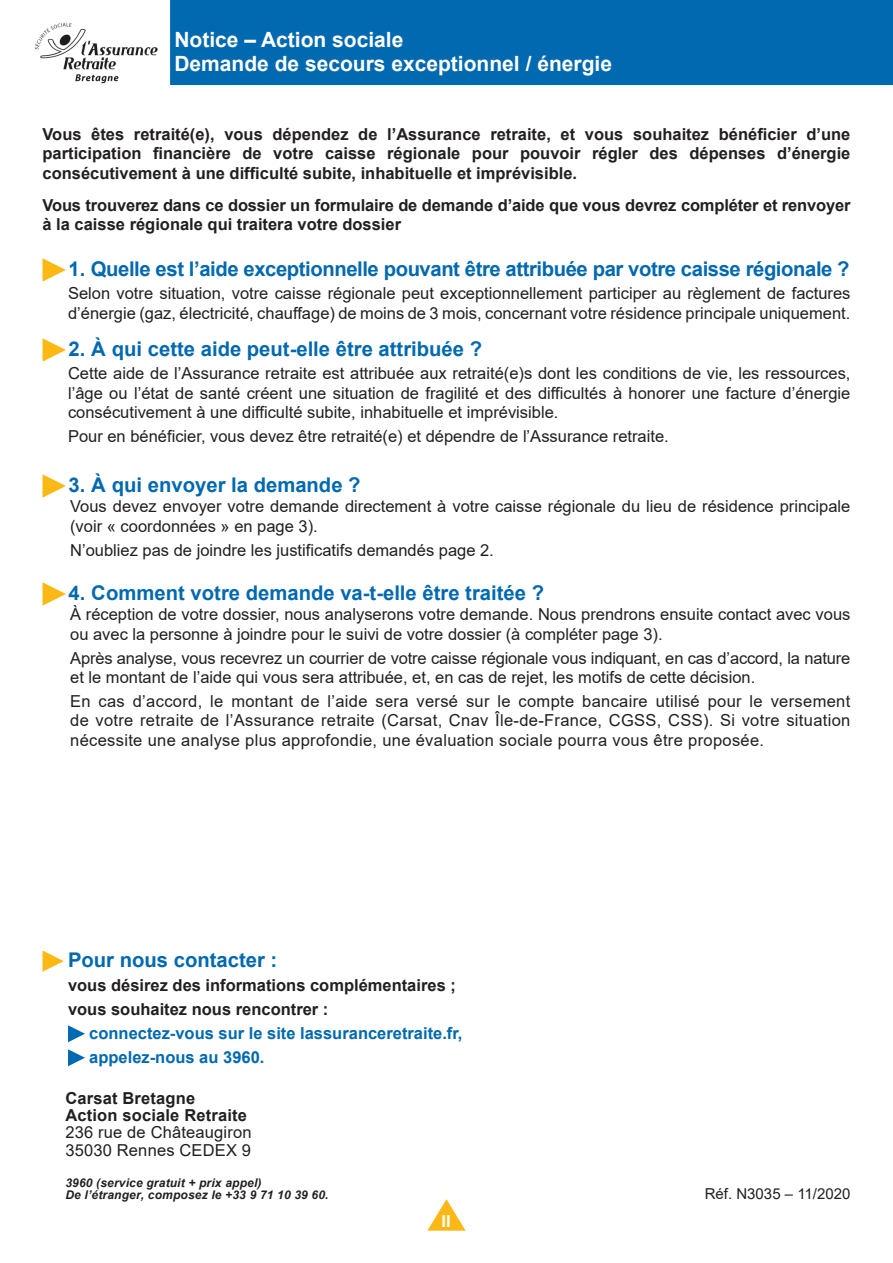
<style>
.page{position:relative;width:893px;height:1263px;background:#fff}
.page>*{position:absolute;margin:0;border:0;box-sizing:border-box;transform-origin:0 0}
.t1{font:700 21px "Arial";color:#fff}
.titre_1{font:700 20.25px "Arial";color:#0169b0}
.titre_1-2{font:700 20.25px "Arial";letter-spacing:-.02em;color:#0169b0}
.TexteCourant{font:16.5px/19.5px "Arial";color:#231f20}
.TXT_courant{font:16.5px/19.5px "Arial";color:#231f20}
.TXT_courant-2{font:700 16.5px/19.5px "Arial";color:#231f20;text-align:justify}
.t2{font:700 16.5px "Arial";color:#0169b0}
.t3{font:16.5px/17.4px "Arial";letter-spacing:.01em;color:#231f20}
.t4{font:700 16.5px/17.4px "Arial";letter-spacing:.01em;color:#231f20}
.t5{font:700 16.5px "Arial";color:#fff}
.t6{font:15px "Arial";color:#231f20}
.t7{font:italic 700 12px/12.6px "Arial";letter-spacing:.015em;color:#231f20}
</style>
<div class="page">
<svg style="left:427px;top:1199px;width:39px;height:32px"></svg>
<div style="left:170px;top:0;width:723px;height:85px;background:#0169b0"></div>
<svg style="left:43px;top:258px;width:23px;height:24px"></svg>
<svg style="left:43px;top:338px;width:23px;height:24px"></svg>
<svg style="left:43px;top:474px;width:23px;height:24px"></svg>
<svg style="left:43px;top:582px;width:23px;height:24px"></svg>
<svg style="left:43px;top:950px;width:21px;height:22px"></svg>
<svg style="left:68px;top:1025px;width:17px;height:17px"></svg>
<svg style="left:68px;top:1049px;width:17px;height:17px"></svg>
<img style="left:34px;top:23px;width:124px;height:61px">
<p class="t1" style="left:174px;top:24px;width:231px">Notice – Action sociale</p>
<p class="t1" style="left:174px;top:48px;width:439px">Demande de secours exceptionnel / énergie</p>
<p class="TXT_courant-2" style="left:43px;top:124px;width:809px">Vous êtes retraité(e), vous dépendez de l’Assurance retraite, et vous souhaitez bénéficier d’une participation financière de votre caisse régionale pour pouvoir régler des dépenses d’énergie consécutivement à une difficulté subite, inhabituelle et imprévisible.</p>
<p class="TXT_courant-2" style="left:43px;top:195px;width:809px">Vous trouverez dans ce dossier un formulaire de demande d’aide que vous devrez compléter et renvoyer à la caisse régionale qui traitera votre dossier</p>
<p class="titre_1-2" style="left:68px;top:254px;width:783px">1. Quelle est l’aide exceptionnelle pouvant être attribuée par votre caisse régionale ?</p>
<p class="TXT_courant" style="left:68px;top:284px;width:784px">Selon votre situation, votre caisse régionale peut exceptionnellement participer au règlement de factures d’énergie (gaz, électricité, chauffage) de moins de 3 mois, concernant votre résidence principale uniquement.</p>
<p class="titre_1" style="left:68px;top:334px;width:415px">2. À qui cette aide peut-elle être attribuée ?</p>
<p class="TXT_courant" style="left:68px;top:364px;width:784px;text-align:justify">Cette aide de l’Assurance retraite est attribuée aux retraité(e)s dont les conditions de vie, les ressources, l’âge ou l’état de santé créent une situation de fragilité et des difficultés à honorer une facture d’énergie consécutivement à une difficulté subite, inhabituelle et imprévisible.</p>
<p class="TXT_courant" style="left:68px;top:426px;width:602px">Pour en bénéficier, vous devez être retraité(e) et dépendre de l’Assurance retraite.</p>
<p class="titre_1" style="left:68px;top:470px;width:294px">3. À qui envoyer la demande ?</p>
<p class="TexteCourant" style="left:70px;top:497px;width:782px">Vous devez envoyer votre demande directement à votre caisse régionale du lieu de résidence principale (voir « coordonnées » en page 3).</p>
<p class="TexteCourant" style="left:70px;top:540px;width:425px">N’oubliez pas de joindre les justificatifs demandés page 2.</p>
<p class="titre_1" style="left:68px;top:578px;width:477px">4. Comment votre demande va-t-elle être traitée ?</p>
<p class="TexteCourant" style="left:70px;top:605px;width:782px">À réception de votre dossier, nous analyserons votre demande. Nous prendrons ensuite contact avec vous ou avec la personne à joindre pour le suivi de votre dossier (à compléter page 3).</p>
<p class="TexteCourant" style="left:70px;top:648px;width:782px">Après analyse, vous recevrez un courrier de votre caisse régionale vous indiquant, en cas d’accord, la nature et le montant de l’aide qui vous sera attribuée, et, en cas de rejet, les motifs de cette décision.</p>
<p class="TexteCourant" style="left:70px;top:691px;width:782px;text-align:justify">En cas d’accord, le montant de l’aide sera versé sur le compte bancaire utilisé pour le versement de votre retraite de l’Assurance retraite (Carsat, Cnav Île-de-France, CGSS, CSS). Si votre situation nécessite une analyse plus approfondie, une évaluation sociale pourra vous être proposée.</p>
<p class="titre_1" style="left:68px;top:946px;width:211px">Pour nous contacter :</p>
<p class="TXT_courant-2" style="left:68px;top:976px;width:389px">vous désirez des informations complémentaires ;</p>
<p class="TXT_courant-2" style="left:68px;top:1000px;width:262px">vous souhaitez nous rencontrer :</p>
<p class="t2" style="left:89px;top:1022px;width:375px">connectez-vous sur le site lassuranceretraite.fr,</p>
<p class="t2" style="left:89px;top:1046px;width:177px">appelez-nous au 3960.</p>
<p class="t4" style="left:65px;top:1089px;width:183px">Carsat Bretagne<br>Action sociale Retraite</p>
<p class="t3" style="left:65px;top:1124px;width:188px">236 rue de Châteaugiron<br>35030 Rennes CEDEX 9</p>
<p class="t7" style="left:65px;top:1177px;width:265px">3960 (service gratuit + prix appel)<br>De l’étranger, composez le +33 9 71 10 39 60.</p>
<p class="t5" style="left:441px;top:1209px;width:11px">II</p>
<p class="t6" style="left:705px;top:1183px;width:147px">Réf. N3035 – 11/2020</p>
</div>
